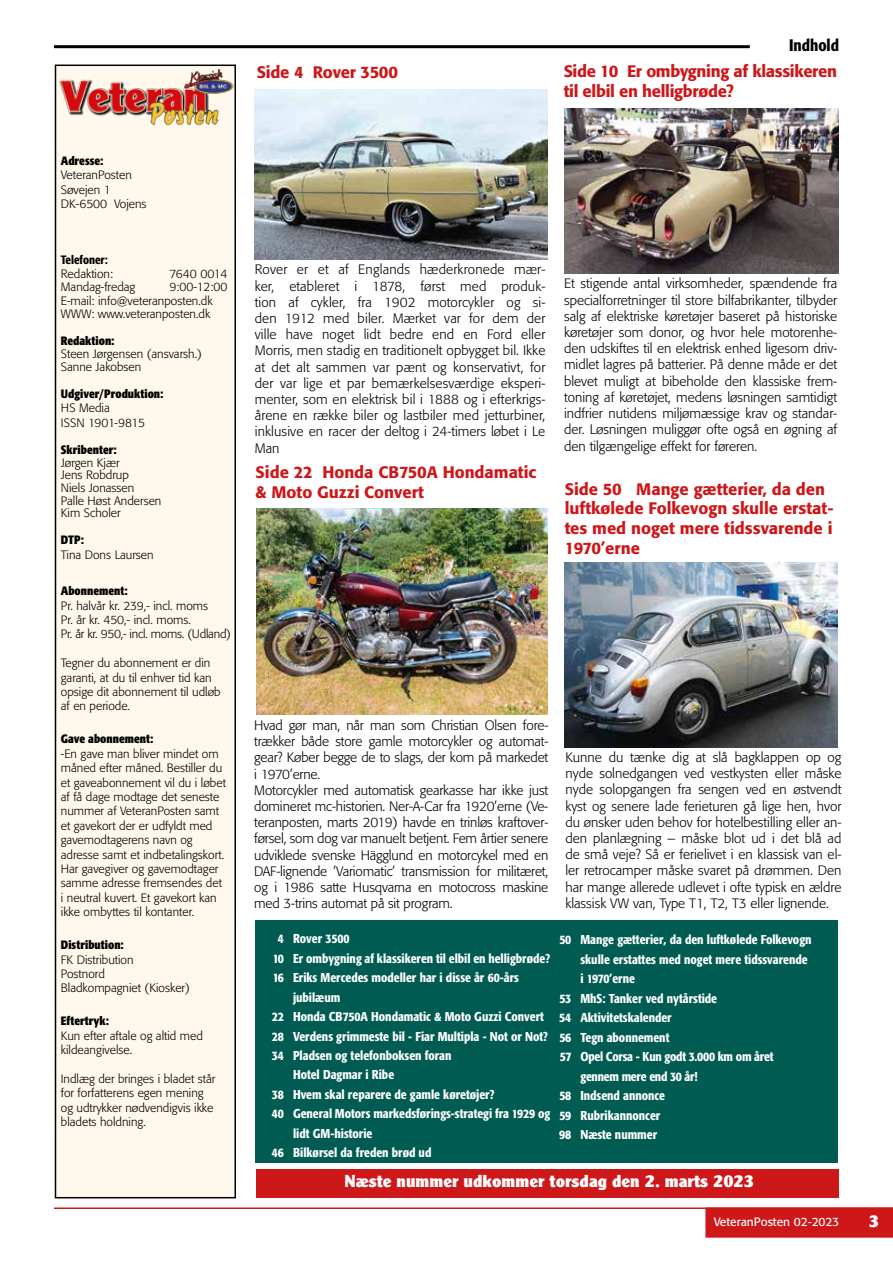
<style>
.page{position:relative;width:893px;height:1263px;background:#fff}
.page>*{position:absolute;margin:0;border:0;box-sizing:border-box;transform-origin:0 0}
.t1{font:18px "Clearface Gothic Extra Bold DTC";color:#fff}
.t2{font:500 16.5px/19.8px "Formata";color:#cd1719}
.t3{font:500 16.5px/19.8px "Formata";letter-spacing:-.02em;color:#cd1719}
.t4{font:500 condensed 16.5px "Formata";color:#000}
.t5{font:300 13.5px/16.2px "Formata";letter-spacing:-.01em;color:#000;text-align:justify}
.t6{font:500 condensed 12.75px "Formata";color:#fff}
.t7{font:500 condensed 12.75px "Formata";letter-spacing:-.02em;color:#fff}
.t8{font:300 12px/14.4px "Formata";color:#000}
.t9{font:700 condensed 12px "Formata";color:#000}
.t10{font:12px "Formata";color:#fff}
.t11{font:500 condensed 12px "Formata";color:#000}
.t12{font:300 12px "Formata";letter-spacing:-.02em;color:#000}
</style>
<div class="page">
<div style="left:705px;top:1209px;width:188px;height:29px;background:#cd1719"></div>
<hr style="left:54px;top:1207px;width:839px;height:2px;background:#cd1719">
<hr style="left:54px;top:45px;width:696px;height:3px;background:#000">
<div style="left:56px;top:65px;width:179px;height:1133px;background:#fef9ec"></div>
<div style="left:55px;top:65px;width:181px;height:1133px;border:2px solid #000"></div>
<img style="left:57px;top:70px;width:177px;height:56px">
<div style="left:255px;top:921px;width:583px;height:242px;background:#005c53"></div>
<div style="left:256px;top:1169px;width:582px;height:29px;background:#cd1719"></div>
<img style="left:256px;top:508px;width:291px;height:207px">
<img style="left:255px;top:89px;width:292px;height:170px">
<img style="left:564px;top:108px;width:275px;height:166px">
<img style="left:564px;top:562px;width:273px;height:185px">
<p class="t9" style="left:61px;top:153px;width:44px">Adresse:</p>
<p class="t8" style="left:61px;top:168px;width:87px">VeteranPosten<br>Søvejen 1<br>DK-6500 Vojens</p>
<p class="t11" style="left:61px;top:253px;width:49px">Telefoner:</p>
<p class="t8" style="left:61px;top:267px;width:54px">Redaktion:</p>
<p class="t12" style="left:169px;top:267px;width:59px">7640 0014</p>
<p class="t8" style="left:61px;top:280px;width:76px">Mandag-fredag</p>
<p class="t8" style="left:61px;top:281px;width:168px;line-height:13.5px;text-indent:109px">9:00-12:00<br>E-mail: info@veteranposten.dk<br>WWW: www.veteranposten.dk</p>
<p class="t9" style="left:61px;top:334px;width:55px">Redaktion:</p>
<p class="t8" style="left:61px;top:348px;width:143px;line-height:12.8px">Steen Jørgensen (ansvarsh.)<br>Sanne Jakobsen</p>
<p class="t9" style="left:61px;top:386px;width:104px">Udgiver/Produktion:</p>
<p class="t8" style="left:61px;top:401px;width:86px">HS Media<br>ISSN 1901-9815</p>
<p class="t9" style="left:61px;top:442px;width:58px">Skribenter:</p>
<p class="t8" style="left:61px;top:456px;width:102px;line-height:12.8px">Jørgen Kjær<br>Jens Robdrup<br>Niels Jonassen<br>Palle Høst Andersen<br>Kim Scholer</p>
<p class="t9" style="left:61px;top:533px;width:25px">DTP:</p>
<p class="t8" style="left:61px;top:548px;width:94px">Tina Dons Laursen</p>
<p class="t9" style="left:61px;top:583px;width:68px">Abonnement:</p>
<p class="t8" style="left:61px;top:598px;width:172px">Pr. halvår kr. 239,- incl. moms<br>Pr. år kr. 450,- incl. moms.<br>Pr. år kr. 950,- incl. moms. (Udland)</p>
<p class="t8" style="left:61px;top:656px;width:161px">Tegner du abonnement er din garanti, at du til enhver tid kan opsige dit abonnement til udløb af en periode.</p>
<p class="t9" style="left:61px;top:732px;width:94px">Gave abonnement:</p>
<p class="t8" style="left:61px;top:746px;width:167px">-En gave man bliver mindet om måned efter måned. Bestiller du et gaveabonnement vil du i løbet af få dage modtage det seneste nummer af VeteranPosten samt et gavekort der er udfyldt med gavemodtagerens navn og adresse samt et indbetalingskort.<br>Har gavegiver og gavemodtager samme adresse fremsendes det i neutral kuvert. Et gavekort kan ikke ombyttes til kontanter.</p>
<p class="t9" style="left:61px;top:937px;width:65px">Distribution:</p>
<p class="t8" style="left:61px;top:952px;width:131px">FK Distribution<br>Postnord<br>Bladkompagniet (Kiosker)</p>
<p class="t9" style="left:61px;top:1014px;width:50px">Eftertryk:</p>
<p class="t8" style="left:61px;top:1028px;width:144px">Kun efter aftale og altid med kildeangivelse.</p>
<p class="t8" style="left:61px;top:1072px;width:156px">Indlæg der bringes i bladet står for forfatterens egen mening og udtrykker nødvendigvis ikke bladets holdning.</p>
<p class="t2" style="left:257px;top:62px;width:143px">Side 4 Rover 3500</p>
<p class="t4" style="left:789px;top:35px;width:51px">Indhold</p>
<p class="t3" style="left:564px;top:61px;width:275px">Side 10 Er ombygning af klassikeren til elbil en helligbrøde?</p>
<p class="t5" style="left:255px;top:262px;width:292px">Rover er et af Englands hæderkronede mær&shy;ker, etableret i 1878, først med produk&shy;tion af cykler, fra 1902 motorcykler og si&shy;den 1912 med biler. Mærket var for dem der ville have noget lidt bedre end en Ford eller Morris, men stadig en traditionelt opbygget bil. Ikke at det alt sammen var pænt og konservativt, for der var lige et par bemærkelsesværdige eksperi&shy;menter, som en elektrisk bil i 1888 og i efterkrigs&shy;årene en række biler og lastbiler med jetturbiner, inklusive en racer der deltog i 24-timers løbet i Le Man</p>
<p class="t2" style="left:256px;top:462px;width:282px">Side 22 Honda CB750A Hondamatic &amp; Moto Guzzi Convert</p>
<p class="t5" style="left:564px;top:276px;width:275px">Et stigende antal virksomheder, spændende fra specialforretninger til store bilfabrikanter, tilbyder salg af elektriske køretøjer baseret på historiske køretøjer som donor, og hvor hele motorenhe&shy;den udskiftes til en elektrisk enhed ligesom driv&shy;midlet lagres på batterier. På denne måde er det blevet muligt at bibeholde den klassiske frem&shy;toning af køretøjet, medens løsningen samtidigt indfrier nutidens miljømæssige krav og standar&shy;der. Løsningen muliggør ofte også en øgning af den tilgængelige effekt for føreren.</p>
<p class="t2" style="left:565px;top:479px;width:270px">Side 50 Mange gætterier, da den luftkølede Folkevogn skulle erstat&shy;tes med noget mere tidssvarende i<br>1970’erne</p>
<p class="t5" style="left:254px;top:717px;width:296px;text-align:left">Hvad gør man, når man som Christian Olsen fore&shy;trækker både store gamle motorcykler og automat&shy;gear? Køber begge de to slags, der kom på markedet i 1970’erne.<br>Motorcykler med automatisk gearkasse har ikke just domineret mc-historien. Ner-A-Car fra 1920’erne (Ve&shy;teranposten, marts 2019) havde en trinløs kraftover&shy;førsel, som dog var manuelt betjent. Fem årtier senere udviklede svenske Hägglund en motorcykel med en DAF-lignende ’Variomatic’ transmission for militæret, og i 1986 satte Husqvarna en motocross maskine med 3-trins automat på sit program.</p>
<p class="t6" style="left:278px;top:931px;width:73px">4 Rover 3500</p>
<p class="t6" style="left:273px;top:950px;width:279px">10 Er ombygning af klassikeren til elbil en helligbrøde?</p>
<p class="t6" style="left:273px;top:970px;width:248px">16 Eriks Mercedes modeller har i disse år 60-års</p>
<p class="t6" style="left:293px;top:989px;width:49px">jubilæum</p>
<p class="t6" style="left:272px;top:1009px;width:273px">22 Honda CB750A Hondamatic &amp; Moto Guzzi Convert</p>
<p class="t6" style="left:272px;top:1028px;width:278px">28 Verdens grimmeste bil - Fiar Multipla - Not or Not?</p>
<p class="t6" style="left:272px;top:1048px;width:181px">34 Pladsen og telefonboksen foran</p>
<p class="t6" style="left:293px;top:1067px;width:103px">Hotel Dagmar i Ribe</p>
<p class="t6" style="left:272px;top:1087px;width:224px">38 Hvem skal reparere de gamle køretøjer?</p>
<p class="t6" style="left:272px;top:1106px;width:280px">40 General Motors markedsførings-strategi fra 1929 og</p>
<p class="t6" style="left:293px;top:1126px;width:81px">lidt GM-historie</p>
<p class="t6" style="left:272px;top:1145px;width:161px">46 Bilkørsel da freden brød ud</p>
<p class="t5" style="left:565px;top:749px;width:277px">Kunne du tænke dig at slå bagklappen op og nyde solnedgangen ved vestkysten eller måske nyde solopgangen fra sengen ved en østvendt kyst og senere lade ferieturen gå lige hen, hvor du ønsker uden behov for hotelbestilling eller an&shy;den planlægning – måske blot ud i det blå ad de små veje? Så er ferielivet i en klassisk van el&shy;ler retrocamper måske svaret på drømmen. Den har mange allerede udlevet i ofte typisk en ældre klassisk VW van, Type T1, T2, T3 eller lignende.</p>
<p class="t6" style="left:559px;top:932px;width:254px">50 Mange gætterier, da den luftkølede Folkevogn</p>
<p class="t6" style="left:580px;top:951px;width:229px">skulle erstattes med noget mere tidssvarende</p>
<p class="t6" style="left:580px;top:971px;width:56px">i 1970’erne</p>
<p class="t6" style="left:559px;top:990px;width:159px">53 MhS: Tanker ved nytårstide</p>
<p class="t6" style="left:559px;top:1010px;width:114px">54 Aktivitetskalender</p>
<p class="t6" style="left:559px;top:1029px;width:112px">56 Tegn abonnement</p>
<p class="t7" style="left:560px;top:1049px;width:215px">57 Opel Corsa - Kun godt 3.000 km om året</p>
<p class="t7" style="left:580px;top:1068px;width:119px">gennem mere end 30 år!</p>
<p class="t6" style="left:559px;top:1088px;width:107px">58 Indsend annonce</p>
<p class="t6" style="left:559px;top:1107px;width:103px">59 Rubrikannoncer</p>
<p class="t6" style="left:559px;top:1127px;width:99px">98 Næste nummer</p>
<h1 class="t1" style="left:344px;top:1171px;width:411px">Næste nummer udkommer torsdag den 2. marts 2023</h1>
<p class="t10" style="left:714px;top:1214px;width:127px">VeteranPosten 02-2023</p>
<h1 class="t1" style="left:869px;top:1211px;width:12px">3</h1>
</div>
